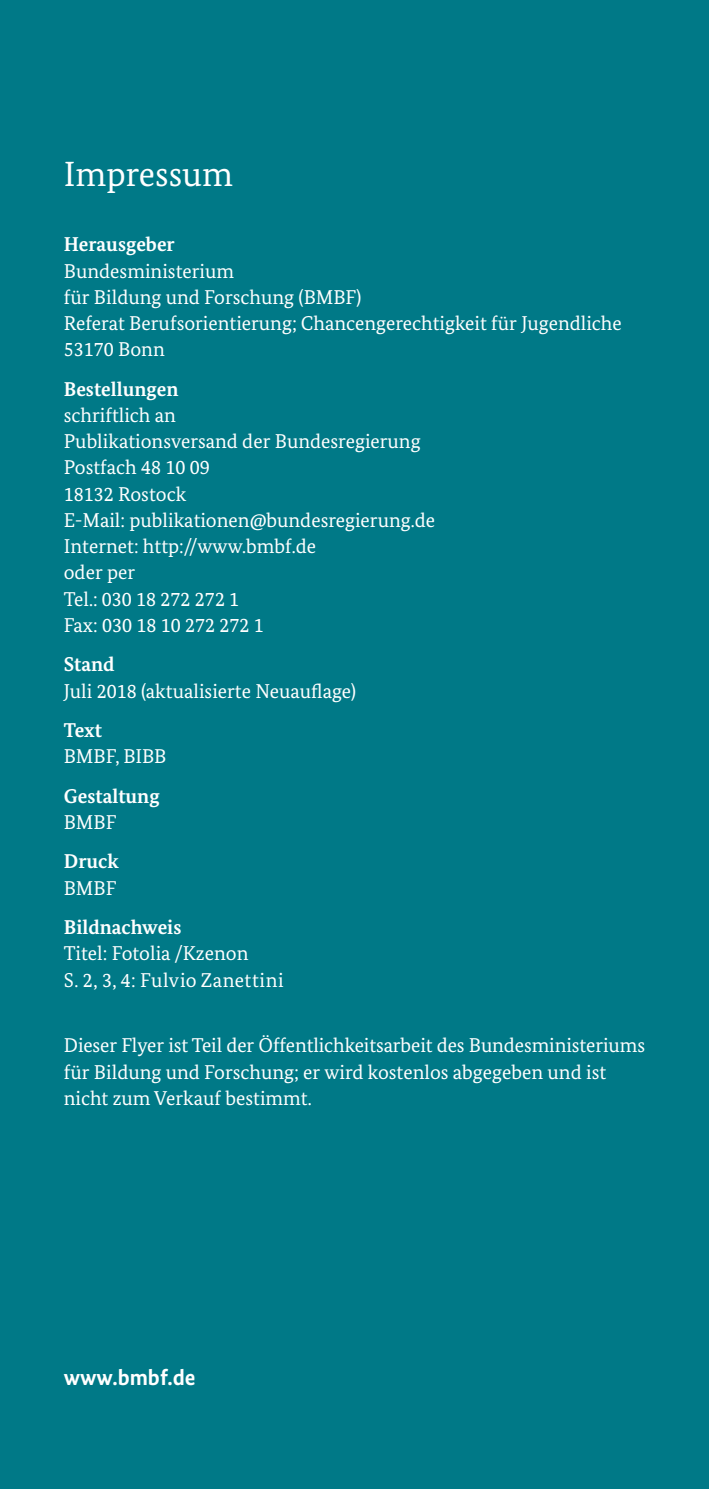
<style>
.page{position:relative;width:709px;height:1489px;background:#fff}
.page>*{position:absolute;margin:0;border:0;box-sizing:border-box;transform-origin:0 0}
._10_Impressum_Headlin{font:35px "Bundes Serif";color:#fff}
._12_Impressum_Fliesst{font:700 22.5px "Bundes Sans";color:#fff}
._12_Impressum_Fliesst-2{font:20px/26.2px "Bundes Serif";color:#fff}
._13_Impressum_Pflicht{font:20px/26.2px "Bundes Serif";letter-spacing:-.005em;color:#fff}
._11_Impressum_Zwische{font:700 20px "Bundes Serif";color:#fff}
.s1{font-weight:700}
</style>
<div class="page">
<div style="left:0;top:0;width:709px;height:1488px;background:#007987"></div>
<h3 class="_10_Impressum_Headlin" style="left:64px;top:153px;width:171px">Impressum</h3>
<h4 class="_11_Impressum_Zwische" style="left:64px;top:232px;width:112px">Herausgeber</h4>
<p class="_12_Impressum_Fliesst-2" style="left:64px;top:257px;width:299px">Bundesministerium<br>für Bildung und Forschung (BMBF)</p>
<p class="_12_Impressum_Fliesst-2" style="left:64px;top:310px;width:559px">Referat Berufsorientierung; Chancengerechtigkeit für Jugendliche</p>
<p class="_12_Impressum_Fliesst-2" style="left:64px;top:336px;width:102px">53170 Bonn</p>
<h4 class="_11_Impressum_Zwische" style="left:64px;top:376px;width:116px">Bestellungen</h4>
<p class="_12_Impressum_Fliesst-2" style="left:64px;top:402px;width:114px">schriftlich an</p>
<p class="_12_Impressum_Fliesst-2" style="left:64px;top:428px;width:358px">Publikationsversand der Bundesregierung</p>
<p class="_12_Impressum_Fliesst-2" style="left:64px;top:454px;width:147px">Postfach 48 10 09</p>
<p class="_12_Impressum_Fliesst-2" style="left:64px;top:480px;width:124px">18132 Rostock</p>
<p class="_12_Impressum_Fliesst-2" style="left:64px;top:506px;width:373px">E-Mail: publikationen@bundesregierung.de</p>
<p class="_12_Impressum_Fliesst-2" style="left:64px;top:533px;width:254px">Internet: http://www.bmbf.de</p>
<p class="_12_Impressum_Fliesst-2" style="left:64px;top:559px;width:73px">oder per</p>
<p class="_12_Impressum_Fliesst-2" style="left:64px;top:585px;width:177px">Tel.: 030 18 272 272 1</p>
<p class="_12_Impressum_Fliesst-2" style="left:64px;top:611px;width:201px">Fax: 030 18 10 272 272 1</p>
<h4 class="_11_Impressum_Zwische" style="left:64px;top:652px;width:52px">Stand</h4>
<p class="_12_Impressum_Fliesst-2" style="left:64px;top:677px;width:294px">Juli 2018 (aktualisierte Neuauflage)</p>
<h4 class="_11_Impressum_Zwische" style="left:64px;top:718px;width:40px">Text</h4>
<p class="_12_Impressum_Fliesst-2" style="left:64px;top:743px;width:104px">BMBF, BIBB</p>
<h4 class="_11_Impressum_Zwische" style="left:64px;top:783px;width:97px">Gestaltung</h4>
<p class="_12_Impressum_Fliesst-2" style="left:64px;top:808px;width:54px">BMBF</p>
<h4 class="_11_Impressum_Zwische" style="left:64px;top:849px;width:56px">Druck</h4>
<p class="_12_Impressum_Fliesst-2" style="left:64px;top:874px;width:54px">BMBF</p>
<p class="_12_Impressum_Fliesst-2" style="left:64px;top:913px;width:221px"><span class="s1">Bildnachweis<br></span>Titel: Fotolia /Kzenon<br>S. 2, 3, 4: Fulvio Zanettini</p>
<p class="_13_Impressum_Pflicht" style="left:64px;top:1032px;width:583px">Dieser Flyer ist Teil der Öffentlichkeitsarbeit des Bundesministeriums für Bildung und Forschung; er wird kostenlos abgegeben und ist nicht zum Verkauf bestimmt.</p>
<p class="_12_Impressum_Fliesst" style="left:64px;top:1363px;width:133px">www.bmbf.de</p>
</div>
